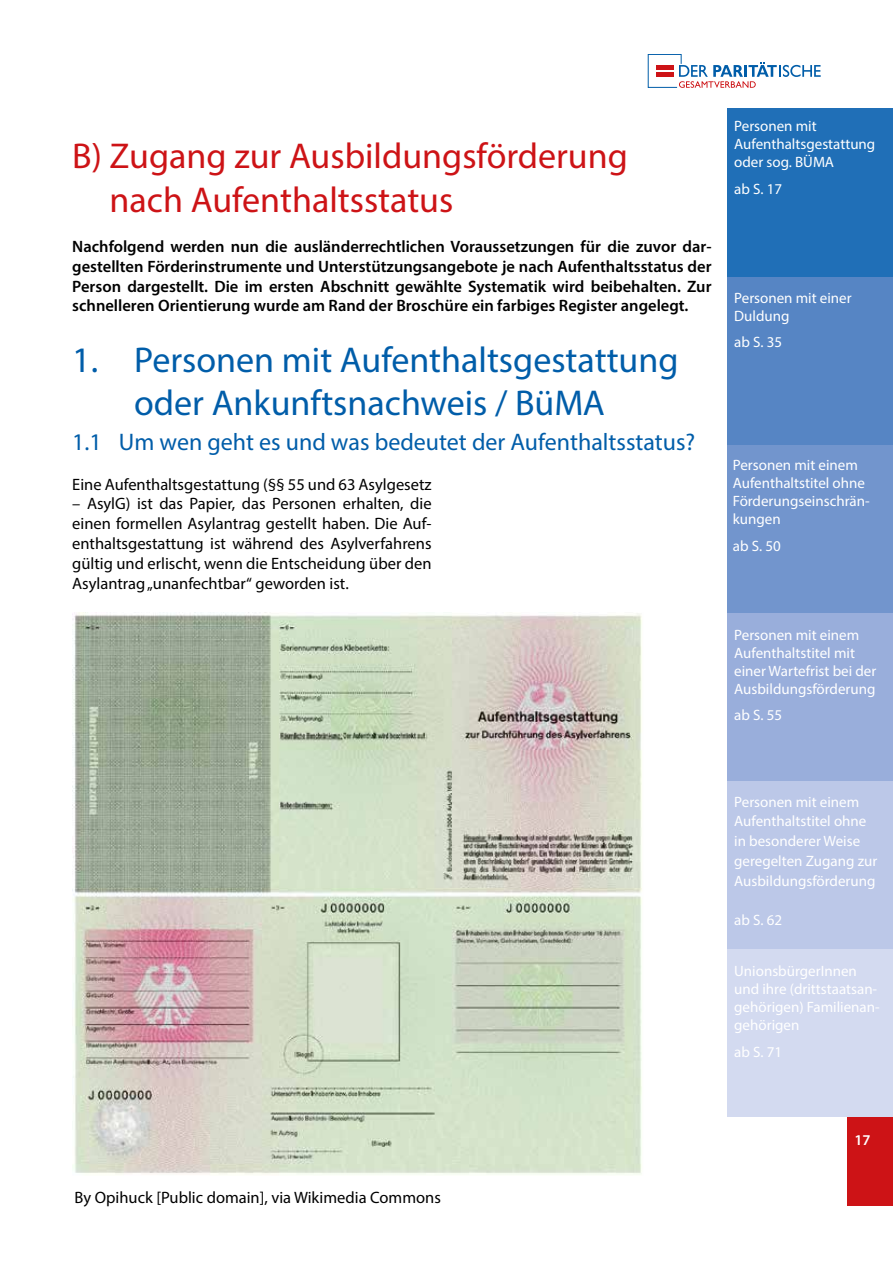
<style>
.page{position:relative;width:893px;height:1263px;background:#fff}
.page>*{position:absolute;margin:0;border:0;box-sizing:border-box;transform-origin:0 0}
.t1{font:36px/43.2px "Myriad Pro";color:#005da9;text-align:center}
.t2{font:36px/43.2px "Myriad Pro";color:#cd1316}
.t3{font:24px "Myriad Pro";color:#005da9}
.t4{font:16.5px/19.8px "Myriad Pro";color:#000;text-align:justify}
.t5{font:600 16.5px/19.8px "Myriad Pro";color:#000;text-align:justify}
.t6{font:15px/18px "Myriad Pro";color:#fff}
.t7{font:600 15px "Myriad Pro";color:#fff}
</style>
<div class="page">
<svg style="left:648px;top:54px;width:173px;height:34px"></svg>
<div style="left:848px;top:1116px;width:45px;height:89px;background:#cd1316"></div>
<div style="left:727px;top:948px;width:166px;height:168px;background:#d3daf0"></div>
<div style="left:727px;top:780px;width:166px;height:168px;background:#bcc8e8"></div>
<div style="left:727px;top:612px;width:166px;height:168px;background:#99aedb"></div>
<div style="left:727px;top:444px;width:166px;height:168px;background:#7295cd"></div>
<div style="left:727px;top:276px;width:166px;height:168px;background:#5685c4"></div>
<div style="left:727px;top:108px;width:166px;height:168px;background:#206fb7"></div>
<img style="left:72px;top:612px;width:570px;height:563px">
<h1 class="t2" style="left:110px;top:134px;width:520px;text-indent:-37px">B) Zugang zur Ausbildungsförderung nach Aufenthaltsstatus</h1>
<p class="t5" style="left:72px;top:236px;width:641px">Nachfolgend werden nun die ausländerrechtlichen Voraussetzungen für die zuvor dar&shy;gestellten Förderinstrumente und Unterstützungsangebote je nach Aufenthaltsstatus der Person dargestellt. Die im ersten Abschnitt gewählte Systematik wird beibehalten. Zur schnelleren Orientierung wurde am Rand der Broschüre ein farbiges Register angelegt.</p>
<h1 class="t1" style="left:72px;top:337px;width:608px">1. Personen mit Aufenthaltsgestattung oder Ankunftsnachweis / BüMA</h1>
<h2 class="t3" style="left:72px;top:427px;width:625px">1.1 Um wen geht es und was bedeutet der Aufenthaltsstatus?</h2>
<p class="t4" style="left:72px;top:474px;width:361px">Eine Aufenthaltsgestattung (§§ 55 und 63 Asylgesetz</p>
<p class="t4" style="left:72px;top:494px;width:361px">– AsylG) ist das Papier, das Personen erhalten, die einen formellen Asylantrag gestellt haben. Die Auf&shy;enthaltsgestattung ist während des Asylverfahrens gültig und erlischt, wenn die Entscheidung über den Asylantrag „unanfechtbar“ geworden ist.</p>
<p class="t6" style="left:734px;top:117px;width:143px">Personen mit<br>Aufenthaltsgestattung oder sog. BÜMA</p>
<p class="t6" style="left:734px;top:179px;width:50px">ab S. 17</p>
<p class="t6" style="left:734px;top:289px;width:119px">Personen mit einer<br>Duldung</p>
<p class="t6" style="left:734px;top:333px;width:50px">ab S. 35</p>
<p class="t6" style="left:733px;top:456px;width:138px">Personen mit einem<br>Aufenthaltstitel ohne<br>Förderungseinschrän&shy;kungen</p>
<p class="t6" style="left:733px;top:537px;width:50px">ab S. 50</p>
<p class="t6" style="left:734px;top:625px;width:144px">Personen mit einem<br>Aufenthaltstitel mit einer Wartefrist bei der<br>Ausbildungsförderung</p>
<p class="t6" style="left:734px;top:706px;width:50px">ab S. 55</p>
<p class="t6" style="left:734px;top:791px;width:145px;line-height:19.8px">Personen mit einem<br>Aufenthaltstitel ohne in besonderer Weise geregelten Zugang zur<br>Ausbildungsförderung</p>
<p class="t6" style="left:734px;top:911px;width:50px">ab S. 62</p>
<p class="t6" style="left:734px;top:962px;width:147px">UnionsbürgerInnen und ihre (drittstaatsan&shy;gehörigen) Familienan&shy;gehörigen</p>
<p class="t6" style="left:734px;top:1042px;width:50px">ab S. 71</p>
<p class="t4" style="left:75px;top:1187px;width:368px">By Opihuck [Public domain], via Wikimedia Commons</p>
<p class="t7" style="left:854px;top:1131px;width:18px">17</p>
</div>
